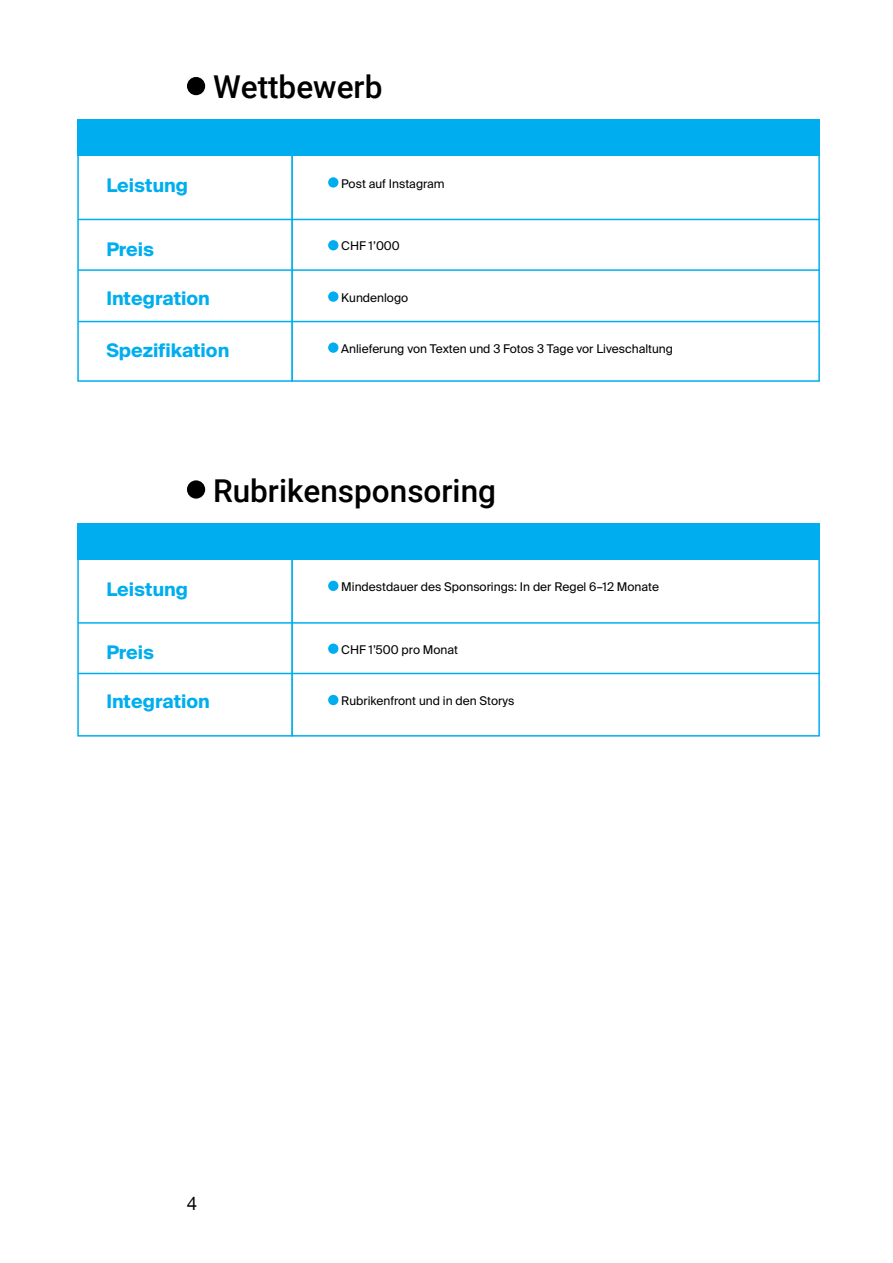
<style>
.page{position:relative;width:893px;height:1263px;background:#fff}
.page>*{position:absolute;margin:0;border:0;box-sizing:border-box;transform-origin:0 0}
.t1{font:500 31.5px "Roboto";color:#000}
.Lauftext{font:700 18.75px "Suisse Intl";color:#00aeef}
.t2{font:18.75px "Helvetica Neue";color:#000}
.t3{font:12px "Suisse Intl";color:#000}
</style>
<div class="page">
<div style="left:187px;top:77px;width:18px;height:18px;background:#000;border-radius:50%"></div>
<div style="left:187px;top:480px;width:18px;height:19px;background:#000;border-radius:50%"></div>
<div style="left:291px;top:153px;width:529px;height:229px;background:#fff;border:2px solid #00aeef"></div>
<div style="left:77px;top:153px;width:216px;height:229px;background:#fff;border:2px solid #00aeef"></div>
<div style="left:77px;top:120px;width:743px;height:36px;background:#00aeef"></div>
<div style="left:328px;top:177px;width:10px;height:11px;background:#00aeef;border-radius:50%"></div>
<div style="left:328px;top:240px;width:10px;height:10px;background:#00aeef;border-radius:50%"></div>
<div style="left:328px;top:342px;width:10px;height:11px;background:#00aeef;border-radius:50%"></div>
<hr style="left:78px;top:219px;width:742px;height:1px;background:#00aeef">
<hr style="left:78px;top:269px;width:742px;height:2px;background:#00aeef">
<hr style="left:78px;top:321px;width:742px;height:1px;background:#00aeef">
<div style="left:291px;top:556px;width:529px;height:181px;background:#fff;border:2px solid #00aeef"></div>
<div style="left:77px;top:556px;width:216px;height:181px;background:#fff;border:2px solid #00aeef"></div>
<div style="left:77px;top:523px;width:743px;height:37px;background:#00aeef"></div>
<div style="left:328px;top:581px;width:10px;height:10px;background:#00aeef;border-radius:50%"></div>
<div style="left:328px;top:643px;width:10px;height:11px;background:#00aeef;border-radius:50%"></div>
<hr style="left:78px;top:622px;width:742px;height:2px;background:#00aeef">
<hr style="left:78px;top:673px;width:742px;height:1px;background:#00aeef">
<div style="left:328px;top:291px;width:10px;height:11px;background:#00aeef;border-radius:50%"></div>
<div style="left:328px;top:695px;width:10px;height:10px;background:#00aeef;border-radius:50%"></div>
<p class="t1" style="left:213px;top:65px;width:171px">Wettbewerb</p>
<p class="Lauftext" style="left:106px;top:175px;width:83px">Leistung</p>
<p class="t3" style="left:341px;top:176px;width:105px">Post auf Instagram</p>
<p class="Lauftext" style="left:106px;top:238px;width:49px">Preis</p>
<p class="Lauftext" style="left:106px;top:287px;width:105px">Integration</p>
<p class="Lauftext" style="left:106px;top:339px;width:124px">Spezifikation</p>
<p class="t3" style="left:341px;top:239px;width:60px">CHF 1’000</p>
<p class="t3" style="left:341px;top:291px;width:69px">Kundenlogo</p>
<p class="t3" style="left:341px;top:342px;width:333px">Anlieferung von Texten und 3 Fotos 3 Tage vor Liveschaltung</p>
<p class="t1" style="left:213px;top:468px;width:284px">Rubrikensponsoring</p>
<p class="Lauftext" style="left:106px;top:578px;width:83px">Leistung</p>
<p class="t3" style="left:341px;top:580px;width:319px">Mindestdauer des Sponsorings: In der Regel 6–12 Monate</p>
<p class="Lauftext" style="left:106px;top:642px;width:49px">Preis</p>
<p class="Lauftext" style="left:106px;top:691px;width:105px">Integration</p>
<p class="t3" style="left:341px;top:643px;width:118px">CHF 1’500 pro Monat</p>
<p class="t3" style="left:341px;top:694px;width:174px">Rubrikenfront und in den Storys</p>
<p class="t2" style="left:187px;top:1189px;width:12px">4</p>
</div>
